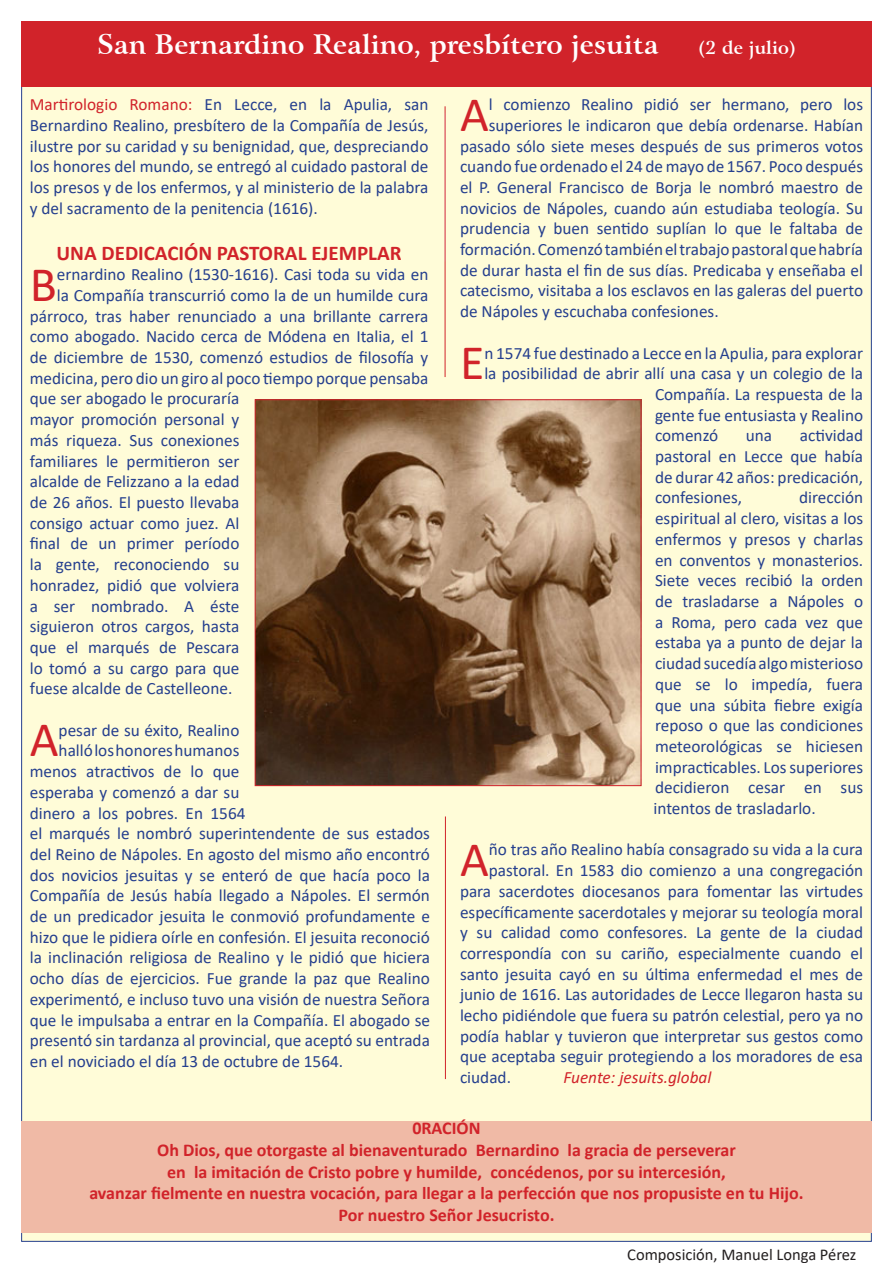
<style>
.page{position:relative;width:893px;height:1263px;background:#fff}
.page>*{position:absolute;margin:0;border:0;box-sizing:border-box;transform-origin:0 0}
.t1{font:49.8px "Calibri";color:#d1232a}
.t2{font:700 27px "Arrus BT";color:#fff}
.t3{font:700 21px "Calibri";color:#d1232a}
.t4{font:700 18px "Calibri";color:#d1232a}
.t5{font:700 18px "Arrus BT";color:#fff}
.t6{font:17.25px/20.7px "Calibri";color:#253f8e;text-align:justify}
.t7{font:italic 17.25px "Calibri";color:#d1232a}
.t8{font:16.5px "Calibri";color:#231f20}
.s1{color:#d1232a}
</style>
<div class="page">
<div style="left:21px;top:21px;width:851px;height:1221px;background:#fffcd8;border:1px solid #253f8e"></div>
<div style="left:21px;top:21px;width:851px;height:66px;background:#d1232a"></div>
<hr style="left:445px;top:106px;width:1px;height:271px;background:#d1232a">
<hr style="left:445px;top:816px;width:1px;height:263px;background:#d1232a">
<img style="left:257px;top:401px;width:382px;height:383px">
<div style="left:255px;top:399px;width:386px;height:387px;border:1px solid #d1232a"></div>
<div style="left:21px;top:1121px;width:851px;height:111px;background:#f0baa6"></div>
<p class="t2" style="left:97px;top:28px;width:563px">San Bernardino Realino, presbítero jesuita</p>
<p class="t5" style="left:698px;top:36px;width:100px">(2 de julio)</p>
<p class="t6" style="left:30px;top:94px;width:400px"><span class="s1">Martirologio Romano:</span> En Lecce, en la Apulia, san Bernardino Realino, presbítero de la Compañía de Jesús, ilustre por su caridad y su benignidad, que, despreciando los honores del mundo, se entregó al cuidado pastoral de los presos y de los enfermos, y al ministerio de la palabra y del sacramento de la penitencia (1616).</p>
<p class="t3" style="left:56px;top:238px;width:347px">UNA DEDICACIÓN PASTORAL EJEMPLAR</p>
<p class="t1" style="left:30px;top:250px;width:29px">B</p>
<p class="t6" style="left:57px;top:264px;width:373px">ernardino Realino (1530-1616). Casi toda su vida en</p>
<p class="t1" style="left:460px;top:80px;width:30px">A</p>
<p class="t6" style="left:489px;top:94px;width:376px">l comienzo Realino pidió ser hermano, pero los</p>
<p class="t6" style="left:489px;top:114px;width:376px">superiores le indicaron que debía ordenarse. Habían</p>
<p class="t6" style="left:460px;top:135px;width:405px">pasado sólo siete meses después de sus primeros votos</p>
<p class="t6" style="left:460px;top:156px;width:405px">cuando fue ordenado el 24 de mayo de 1567. Poco después</p>
<p class="t6" style="left:460px;top:176px;width:405px">el P. General Francisco de Borja le nombró maestro de</p>
<p class="t6" style="left:460px;top:197px;width:405px">novicios de Nápoles, cuando aún estudiaba teología. Su</p>
<p class="t6" style="left:460px;top:218px;width:405px">prudencia y buen sentido suplían lo que le faltaba de</p>
<p class="t6" style="left:460px;top:239px;width:405px">formación. Comenzó también el trabajo pastoral que habría</p>
<p class="t6" style="left:460px;top:259px;width:405px">de durar hasta el fin de sus días. Predicaba y enseñaba el</p>
<p class="t6" style="left:460px;top:280px;width:405px">catecismo, visitaba a los esclavos en las galeras del puerto</p>
<p class="t6" style="left:460px;top:301px;width:260px">de Nápoles y escuchaba confesiones.</p>
<p class="t1" style="left:460px;top:328px;width:26px">E</p>
<p class="t6" style="left:484px;top:342px;width:380px">n 1574 fue destinado a Lecce en la Apulia, para explorar</p>
<p class="t6" style="left:57px;top:284px;width:373px">la Compañía transcurrió como la de un humilde cura</p>
<p class="t6" style="left:30px;top:305px;width:400px">párroco, tras haber renunciado a una brillante carrera</p>
<p class="t6" style="left:30px;top:326px;width:400px">como abogado. Nacido cerca de Módena en Italia, el 1</p>
<p class="t6" style="left:30px;top:347px;width:400px">de diciembre de 1530, comenzó estudios de filosofía y</p>
<p class="t6" style="left:30px;top:367px;width:400px">medicina, pero dio un giro al poco tiempo porque pensaba</p>
<p class="t6" style="left:30px;top:388px;width:211px">que ser abogado le procuraría</p>
<p class="t6" style="left:30px;top:409px;width:211px">mayor promoción personal y</p>
<p class="t6" style="left:30px;top:429px;width:211px">más riqueza. Sus conexiones</p>
<p class="t6" style="left:30px;top:450px;width:211px">familiares le permitieron ser</p>
<p class="t6" style="left:30px;top:471px;width:211px">alcalde de Felizzano a la edad</p>
<p class="t6" style="left:30px;top:491px;width:211px">de 26 años. El puesto llevaba</p>
<p class="t6" style="left:30px;top:512px;width:211px">consigo actuar como juez. Al</p>
<p class="t6" style="left:30px;top:533px;width:211px">final de un primer período</p>
<p class="t6" style="left:30px;top:554px;width:211px">la gente, reconociendo su</p>
<p class="t6" style="left:30px;top:574px;width:211px">honradez, pidió que volviera</p>
<p class="t6" style="left:30px;top:595px;width:211px">a ser nombrado. A éste</p>
<p class="t6" style="left:30px;top:616px;width:211px">siguieron otros cargos, hasta</p>
<p class="t6" style="left:30px;top:636px;width:211px">que el marqués de Pescara</p>
<p class="t6" style="left:30px;top:657px;width:211px">lo tomó a su cargo para que</p>
<p class="t6" style="left:30px;top:678px;width:204px">fuese alcalde de Castelleone.</p>
<p class="t1" style="left:30px;top:705px;width:30px">A</p>
<p class="t6" style="left:59px;top:719px;width:182px">pesar de su éxito, Realino</p>
<p class="t6" style="left:484px;top:363px;width:380px">la posibilidad de abrir allí una casa y un colegio de la</p>
<p class="t6" style="left:655px;top:383px;width:210px">Compañía. La respuesta de la</p>
<p class="t6" style="left:655px;top:404px;width:210px">gente fue entusiasta y Realino</p>
<p class="t6" style="left:655px;top:425px;width:65px">comenzó</p>
<p class="t6" style="left:746px;top:425px;width:28px">una</p>
<p class="t6" style="left:655px;top:425px;width:210px;text-indent:145px">actividad pastoral en Lecce que había de durar 42 años: predicación, confesiones,</p>
<p class="t6" style="left:653px;top:487px;width:211px;text-indent:146px">dirección espiritual al clero, visitas a los enfermos y presos y charlas en conventos y monasterios.<br>Siete veces recibió la orden de trasladarse a Nápoles o a Roma, pero cada vez que estaba ya a punto de dejar la ciudad sucedía algo misterioso que se lo impedía, fuera que una súbita fiebre exigía reposo o que las condiciones meteorológicas se hiciesen impracticables. Los superiores decidieron cesar en sus intentos de trasladarlo.</p>
<p class="t6" style="left:59px;top:740px;width:182px">halló los honores humanos</p>
<p class="t6" style="left:30px;top:761px;width:211px">menos atractivos de lo que</p>
<p class="t6" style="left:30px;top:781px;width:211px">esperaba y comenzó a dar su</p>
<p class="t6" style="left:30px;top:802px;width:217px">dinero a los pobres. En 1564</p>
<p class="t6" style="left:30px;top:823px;width:402px">el marqués le nombró superintendente de sus estados</p>
<p class="t6" style="left:30px;top:843px;width:402px">del Reino de Nápoles. En agosto del mismo año encontró</p>
<p class="t6" style="left:30px;top:864px;width:402px">dos novicios jesuitas y se enteró de que hacía poco la</p>
<p class="t6" style="left:30px;top:885px;width:402px">Compañía de Jesús había llegado a Nápoles. El sermón</p>
<p class="t6" style="left:30px;top:905px;width:402px">de un predicador jesuita le conmovió profundamente e</p>
<p class="t6" style="left:30px;top:926px;width:402px">hizo que le pidiera oírle en confesión. El jesuita reconoció</p>
<p class="t6" style="left:30px;top:947px;width:402px">la inclinación religiosa de Realino y le pidió que hiciera</p>
<p class="t6" style="left:30px;top:968px;width:402px">ocho días de ejercicios. Fue grande la paz que Realino</p>
<p class="t6" style="left:30px;top:988px;width:402px">experimentó, e incluso tuvo una visión de nuestra Señora</p>
<p class="t6" style="left:30px;top:1009px;width:402px">que le impulsaba a entrar en la Compañía. El abogado se</p>
<p class="t6" style="left:30px;top:1030px;width:402px">presentó sin tardanza al provincial, que aceptó su entrada</p>
<p class="t6" style="left:30px;top:1050px;width:315px">en el noviciado el día 13 de octubre de 1564.</p>
<p class="t1" style="left:460px;top:825px;width:30px">A</p>
<p class="t6" style="left:489px;top:839px;width:376px">ño tras año Realino había consagrado su vida a la cura</p>
<p class="t6" style="left:489px;top:860px;width:376px">pastoral. En 1583 dio comienzo a una congregación</p>
<p class="t6" style="left:460px;top:880px;width:405px">para sacerdotes diocesanos para fomentar las virtudes</p>
<p class="t6" style="left:460px;top:901px;width:405px">específicamente sacerdotales y mejorar su teología moral</p>
<p class="t6" style="left:460px;top:922px;width:405px">y su calidad como confesores. La gente de la ciudad</p>
<p class="t6" style="left:460px;top:942px;width:405px">correspondía con su cariño, especialmente cuando el</p>
<p class="t6" style="left:460px;top:963px;width:405px">santo jesuita cayó en su última enfermedad el mes de</p>
<p class="t6" style="left:460px;top:984px;width:405px">junio de 1616. Las autoridades de Lecce llegaron hasta su</p>
<p class="t6" style="left:460px;top:1004px;width:405px">lecho pidiéndole que fuera su patrón celestial, pero ya no</p>
<p class="t6" style="left:460px;top:1025px;width:405px">podía hablar y tuvieron que interpretar sus gestos como</p>
<p class="t6" style="left:460px;top:1046px;width:405px">que aceptaba seguir protegiendo a los moradores de esa</p>
<p class="t6" style="left:460px;top:1067px;width:53px">ciudad.</p>
<p class="t7" style="left:563px;top:1065px;width:149px">Fuente: jesuits.global</p>
<p class="t4" style="left:412px;top:1116px;width:70px">0RACIÓN</p>
<p class="t4" style="left:157px;top:1137px;width:580px">Oh Dios, que otorgaste al bienaventurado Bernardino la gracia de perseverar</p>
<p class="t4" style="left:167px;top:1159px;width:560px">en la imitación de Cristo pobre y humilde, concédenos, por su intercesión,</p>
<p class="t4" style="left:89px;top:1180px;width:716px">avanzar fielmente en nuestra vocación, para llegar a la perfección que nos propusiste en tu Hijo.</p>
<p class="t4" style="left:338px;top:1202px;width:218px">Por nuestro Señor Jesucristo.</p>
<p class="t8" style="left:627px;top:1243px;width:231px">Composición, Manuel Longa Pérez</p>
</div>
